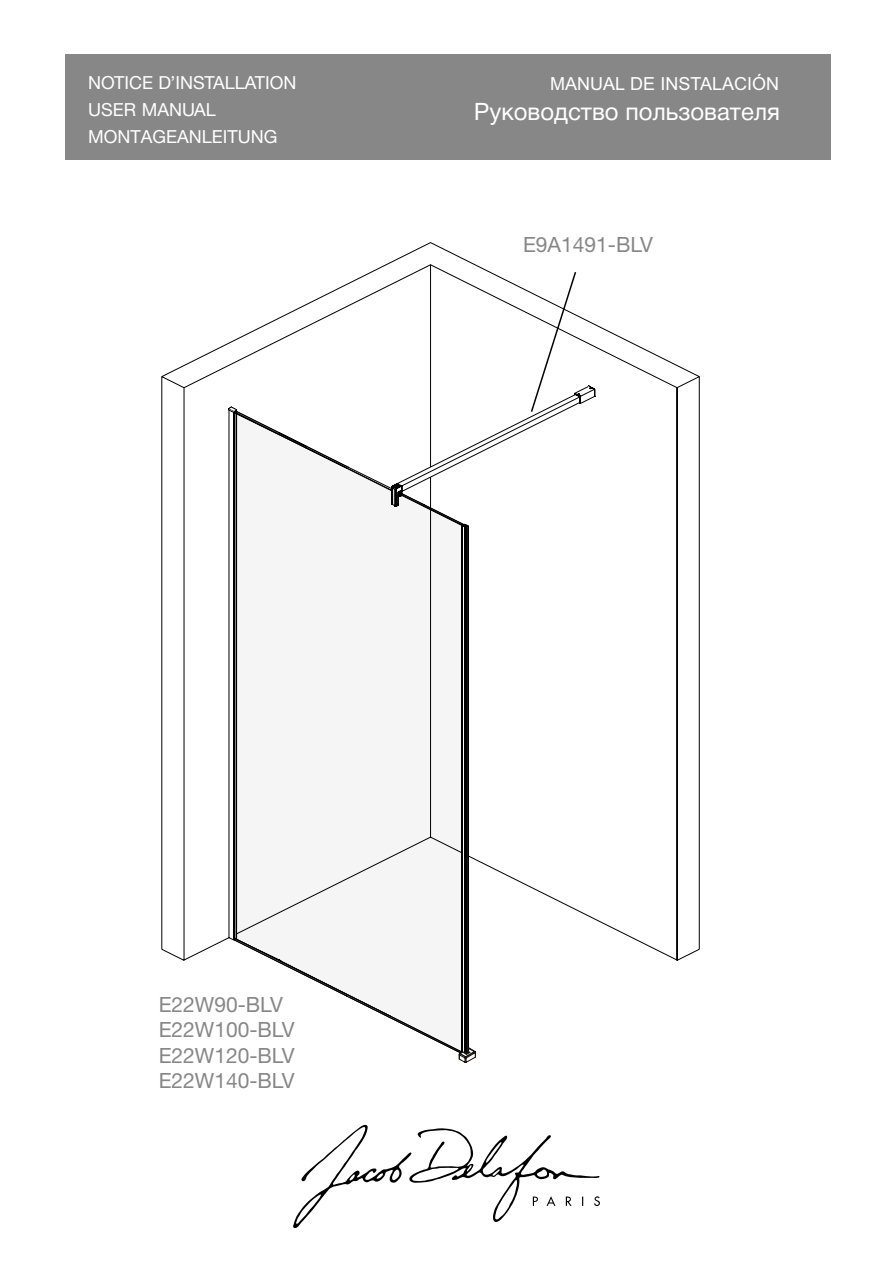
<style>
.page{position:relative;width:893px;height:1263px;background:#fff}
.page>*{position:absolute;margin:0;border:0;box-sizing:border-box;transform-origin:0 0}
.t1{font:24px "Helvetica Neue Cyr";color:#fff}
.t2{font:21px/25.2px "Helvetica Neue LT Std";color:#878787}
.t3{font:18px/27px "Helvetica Neue LT Std";color:#fff}
.t4{font:18px "Arial";color:#fff}
</style>
<div class="page">
<svg style="left:293px;top:1124px;width:307px;height:104px"></svg>
<div style="left:66px;top:54px;width:765px;height:105px;background:#878787"></div>
<svg style="left:162px;top:242px;width:537px;height:719px"></svg>
<svg style="left:228px;top:406px;width:122px;height:63px"></svg>
<svg style="left:234px;top:937px;width:242px;height:126px"></svg>
<p class="t3" style="left:88px;top:69px;width:210px">NOTICE D’INSTALLATION<br>USER MANUAL<br>MONTAGEANLEITUNG</p>
<p class="t4" style="left:550px;top:71px;width:231px">MANUAL DE INSTALACIÓN</p>
<p class="t1" style="left:474px;top:98px;width:308px">Руководство пользователя</p>
<p class="t2" style="left:523px;top:232px;width:131px">E9A1491-BLV</p>
<p class="t2" style="left:159px;top:992px;width:137px">E22W90-BLV<br>E22W100-BLV<br>E22W120-BLV<br>E22W140-BLV</p>
</div>
